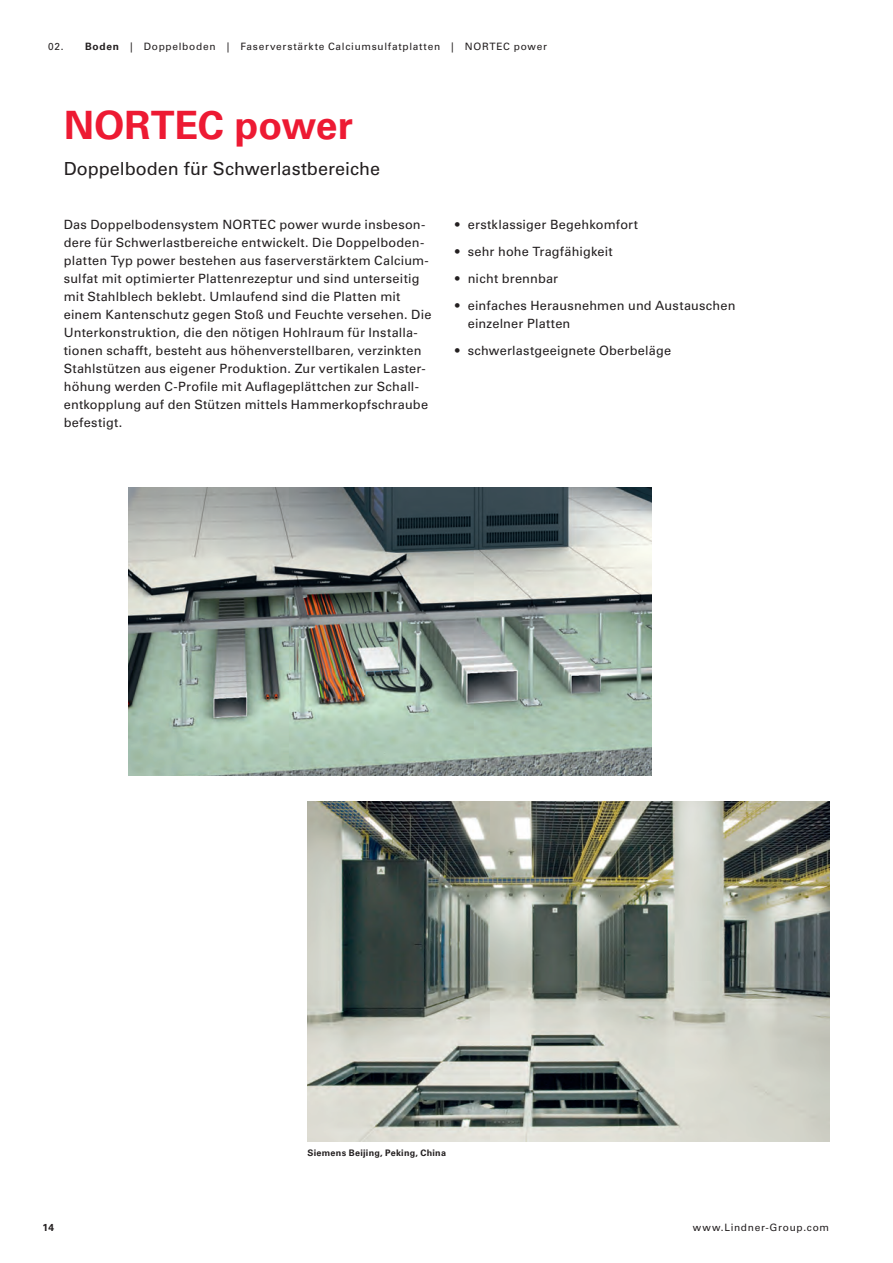
<style>
.page{position:relative;width:893px;height:1263px;background:#fff}
.page>*{position:absolute;margin:0;border:0;box-sizing:border-box;transform-origin:0 0}
.Lindner__H2__-_26pt{font:700 39px "Univers LT Pro 65";color:#ed1a33}
.Lindner__H2__SUB_-_12pt{font:18px "Univers LT Pro 55 Roman";color:#231f20}
.Lindner_Copy_-_8_5pt{font:12.75px/18px "Univers LT Pro 55 Roman";letter-spacing:.015em;color:#231f20}
.Lindner_Rubrikheader_-_6_75pt{font:10.2px "Univers LT Pro 55 Roman";letter-spacing:.07em;color:#231f20}
.t1{font:700 10.2px "Univers LT Pro 65";color:#231f20}
.Lindner_Bildunterschrift_-_6pt{font:700 9px "Univers LT Pro 65";letter-spacing:.03em;color:#231f20}
.s1{font-family:"Univers LT Pro 65";font-weight:700}
</style>
<div class="page">
<img style="left:129px;top:487px;width:522px;height:289px">
<img style="left:307px;top:801px;width:523px;height:341px">
<p class="Lindner_Rubrikheader_-_6_75pt" style="left:48px;top:39px;width:17px">02.</p>
<p class="Lindner_Rubrikheader_-_6_75pt" style="left:85px;top:39px;width:463px"><span class="s1">Boden</span> | Doppelboden | Faserverstärkte Calciumsulfatplatten | NORTEC power</p>
<p class="Lindner__H2__-_26pt" style="left:64px;top:98px;width:291px">NORTEC power</p>
<p class="Lindner__H2__SUB_-_12pt" style="left:64px;top:156px;width:318px">Doppelboden für Schwerlastbereiche</p>
<p class="Lindner_Copy_-_8_5pt" style="left:64px;top:215px;width:369px">Das Doppelbodensystem NORTEC power wurde insbeson&shy;dere für Schwerlastbereiche entwickelt. Die Doppelboden&shy;platten Typ power bestehen aus faserverstärktem Calcium&shy;sulfat mit optimierter Plattenrezeptur und sind unterseitig mit Stahlblech beklebt. Umlaufend sind die Platten mit einem Kantenschutz gegen Stoß und Feuchte versehen. Die Unterkonstruktion, die den nötigen Hohlraum für Installa&shy;tionen schafft, besteht aus höhenverstellbaren, verzinkten Stahlstützen aus eigener Produktion. Zur vertikalen Laster&shy;höhung werden C-Profile mit Auflageplättchen zur Schall&shy;entkopplung auf den Stützen mittels Hammerkopfschraube befestigt.</p>
<p class="Lindner_Copy_-_8_5pt" style="left:455px;top:215px;width:185px">• erstklassiger Begehkomfort</p>
<p class="Lindner_Copy_-_8_5pt" style="left:455px;top:242px;width:159px">• sehr hohe Tragfähigkeit</p>
<p class="Lindner_Copy_-_8_5pt" style="left:455px;top:269px;width:105px">• nicht brennbar</p>
<p class="Lindner_Copy_-_8_5pt" style="left:468px;top:296px;width:269px;text-indent:-13px">• einfaches Herausnehmen und Austauschen einzelner Platten</p>
<p class="Lindner_Copy_-_8_5pt" style="left:455px;top:341px;width:218px">• schwerlastgeeignete Oberbeläge</p>
<p class="Lindner_Bildunterschrift_-_6pt" style="left:308px;top:1147px;width:140px">Siemens Beijing, Peking, China</p>
<p class="t1" style="left:43px;top:1221px;width:13px">14</p>
<p class="Lindner_Rubrikheader_-_6_75pt" style="left:693px;top:1221px;width:138px">www.Lindner-Group.com</p>
</div>
